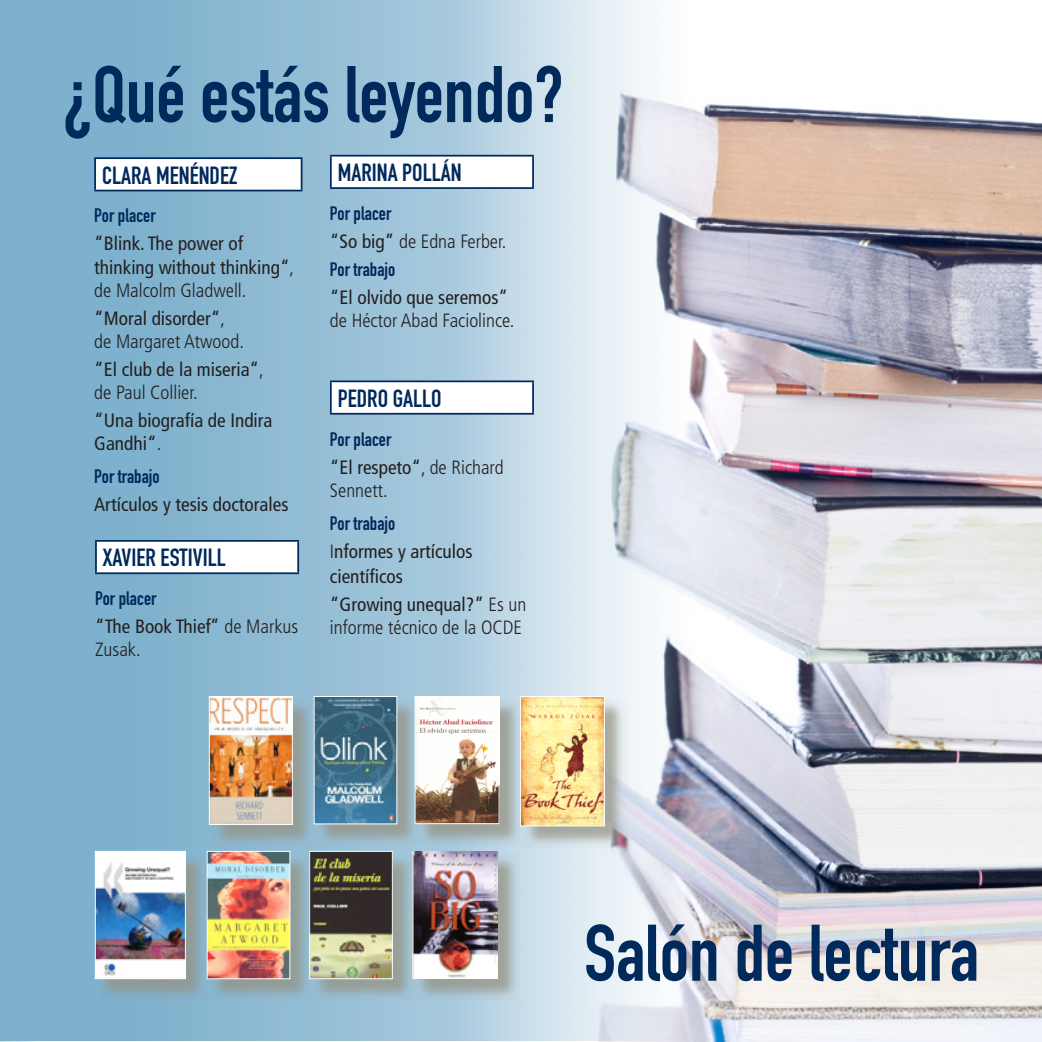
<style>
.page{position:relative;width:1042px;height:1042px;background:#fff}
.page>*{position:absolute;margin:0;border:0;box-sizing:border-box;transform-origin:0 0}
.t1{font:78.75px "DIN Engschrift Alternate";color:#00295c}
.t2{font:24.5px "DIN Engschrift Alternate";color:#00295c}
.t3{font:condensed 19.25px/23.1px "Frutiger";color:#231f20}
.t4{font:300 condensed 19.25px/23.1px "Frutiger";color:#231f20}
.t5{font:19.25px "DIN Engschrift Alternate";color:#00295c}
.s1{font-weight:300}
.s2{font-weight:400}
</style>
<div class="page">
<svg style="left:0;top:0;width:379px;height:1040px"></svg>
<img style="left:379px;top:0;width:662px;height:1042px">
<div style="left:415px;top:854px;width:104px;height:146px;background:#959383;opacity:.75"></div>
<img style="left:412px;top:851px;width:86px;height:127px">
<div style="left:210px;top:854px;width:102px;height:146px;background:#959383;opacity:.75"></div>
<img style="left:209px;top:853px;width:79px;height:124px">
<div style="left:207px;top:851px;width:83px;height:128px;border:1px solid #fff"></div>
<div style="left:312px;top:854px;width:102px;height:146px;background:#959383;opacity:.75"></div>
<img style="left:311px;top:853px;width:79px;height:124px">
<div style="left:309px;top:851px;width:83px;height:128px;border:1px solid #fff"></div>
<div style="left:98px;top:854px;width:109px;height:146px;background:#959383;opacity:.75"></div>
<img style="left:97px;top:853px;width:87px;height:124px">
<div style="left:95px;top:851px;width:91px;height:128px;border:1px solid #fff"></div>
<div style="left:417px;top:699px;width:104px;height:147px;background:#959383;opacity:.75"></div>
<img style="left:417px;top:698px;width:80px;height:124px">
<div style="left:415px;top:696px;width:84px;height:128px;border:1px solid #fff"></div>
<div style="left:523px;top:699px;width:103px;height:148px;background:#959383;opacity:.75"></div>
<img style="left:522px;top:698px;width:81px;height:126px">
<div style="left:520px;top:696px;width:85px;height:130px;border:1px solid #fff"></div>
<div style="left:316px;top:699px;width:103px;height:147px;background:#959383;opacity:.75"></div>
<img style="left:316px;top:698px;width:79px;height:124px">
<div style="left:212px;top:699px;width:102px;height:147px;background:#959383;opacity:.75"></div>
<img style="left:211px;top:698px;width:80px;height:124px">
<div style="left:209px;top:696px;width:84px;height:128px;border:1px solid #fff"></div>
<div style="left:331px;top:381px;width:202px;height:33px;background:#fff"></div>
<hr style="left:330px;top:380px;width:204px;height:2px;background:#00295c">
<hr style="left:330px;top:382px;width:2px;height:31px;background:#00295c">
<hr style="left:532px;top:382px;width:2px;height:31px;background:#00295c">
<hr style="left:330px;top:413px;width:204px;height:2px;background:#00295c">
<div style="left:95px;top:158px;width:207px;height:33px;background:#fff"></div>
<hr style="left:94px;top:157px;width:208px;height:2px;background:#00295c">
<hr style="left:94px;top:159px;width:2px;height:31px;background:#00295c">
<hr style="left:301px;top:159px;width:1px;height:31px;background:#00295c">
<hr style="left:94px;top:190px;width:208px;height:1px;background:#00295c">
<div style="left:96px;top:541px;width:202px;height:32px;background:#fff"></div>
<hr style="left:95px;top:540px;width:204px;height:2px;background:#00295c">
<hr style="left:95px;top:542px;width:2px;height:30px;background:#00295c">
<hr style="left:297px;top:542px;width:2px;height:30px;background:#00295c">
<hr style="left:95px;top:572px;width:204px;height:2px;background:#00295c">
<div style="left:331px;top:156px;width:202px;height:32px;background:#fff"></div>
<hr style="left:330px;top:155px;width:204px;height:2px;background:#00295c">
<hr style="left:330px;top:157px;width:2px;height:30px;background:#00295c">
<hr style="left:532px;top:157px;width:2px;height:30px;background:#00295c">
<hr style="left:330px;top:187px;width:204px;height:2px;background:#00295c">
<h1 class="t1" style="left:63px;top:48px;width:502px">¿Qué estás leyendo?</h1>
<p class="t2" style="left:102px;top:161px;width:137px">CLARA MENÉNDEZ</p>
<p class="t5" style="left:94px;top:204px;width:63px">Por placer</p>
<p class="t3" style="left:94px;top:232px;width:201px">“Blink. The power of thinking without thinking“<span class="s1">, de Malcolm Gladwell.</span></p>
<p class="t4" style="left:94px;top:307px;width:151px"><span class="s2">“Moral disorder“</span>, de Margaret Atwood.</p>
<p class="t3" style="left:94px;top:358px;width:171px">“El club de la miseria“<span class="s1">, de Paul Collier.</span></p>
<p class="t3" style="left:94px;top:409px;width:180px">“Una biografía de Indira<br>Gandhi“<span class="s1">.</span></p>
<p class="t5" style="left:94px;top:465px;width:67px">Por trabajo</p>
<p class="t3" style="left:94px;top:493px;width:196px">Artículos y tesis doctorales</p>
<p class="t2" style="left:103px;top:543px;width:124px">XAVIER ESTIVILL</p>
<p class="t5" style="left:95px;top:587px;width:63px">Por placer</p>
<p class="t3" style="left:95px;top:615px;width:205px">“The Book Thief” <span class="s1">de Markus<br>Zusak.</span></p>
<p class="t2" style="left:338px;top:158px;width:125px">MARINA POLLÁN</p>
<p class="t5" style="left:330px;top:202px;width:63px">Por placer</p>
<p class="t4" style="left:330px;top:230px;width:178px"><span class="s2">“So big”</span> de Edna Ferber.</p>
<p class="t5" style="left:330px;top:258px;width:67px">Por trabajo</p>
<p class="t3" style="left:330px;top:286px;width:180px">“El olvido que seremos”</p>
<p class="t4" style="left:330px;top:309px;width:186px">de Héctor Abad Faciolince.</p>
<p class="t2" style="left:338px;top:384px;width:105px">PEDRO GALLO</p>
<p class="t5" style="left:330px;top:427px;width:63px">Por placer</p>
<p class="t4" style="left:330px;top:456px;width:175px"><span class="s2">“El respeto“</span>, de Richard<br>Sennett.</p>
<p class="t5" style="left:330px;top:512px;width:67px">Por trabajo</p>
<p class="t3" style="left:330px;top:539px;width:144px;line-height:25.2px"><span class="s1">I</span>nformes y artículos científicos</p>
<p class="t4" style="left:330px;top:593px;width:198px"><span class="s2">“Growing unequal?”</span> Es un informe técnico de la OCDE</p>
<h1 class="t1" style="left:584px;top:907px;width:396px">Salón de lectura</h1>
</div>
